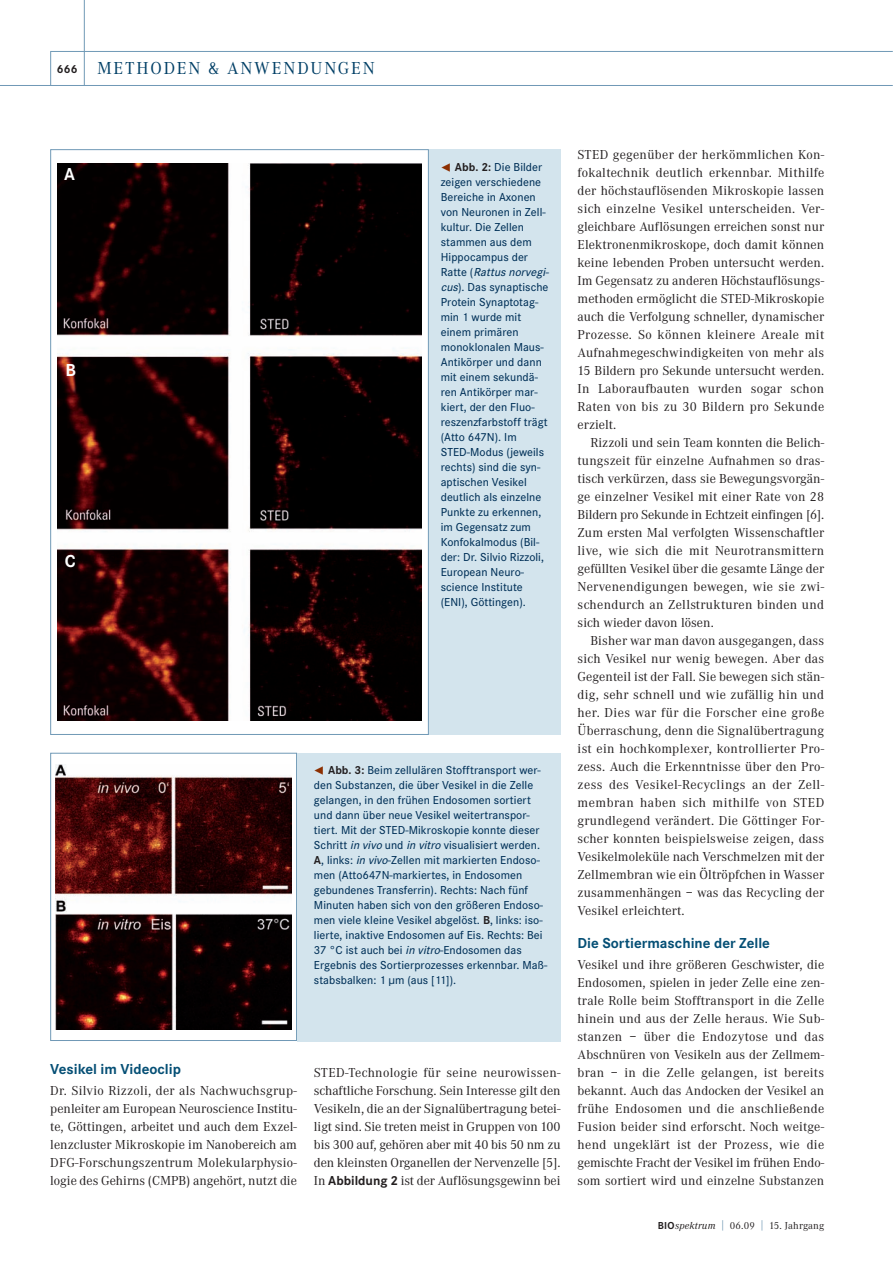
<style>
.page{position:relative;width:893px;height:1263px;background:#fff}
.page>*{position:absolute;margin:0;border:0;box-sizing:border-box;transform-origin:0 0}
.t1{font:18px "Corporate A";letter-spacing:.1em;color:#003f66}
.t2{font:700 18px "Corporate S";color:#fff}
.t3{font:700 15px "Corporate S";color:#054f75}
.t4{font:13.5px/18px "Corporate A";letter-spacing:.01em;color:#231f20;text-align:justify}
.t5{font:500 12px/15px "Corporate S";letter-spacing:.005em;color:#003058}
.t6{font:10.5px "Corporate A";letter-spacing:.015em;color:#231f20}
.s1{font-family:"Corporate S";font-weight:700;font-size:12px;color:#231f20}
.s2{font-family:"The Sans Expert";font-weight:400;color:#8c2f01}
.s3{font-weight:700;color:#231f20}
.s4{font-style:italic}
.s5{font-family:"Corporate S";font-weight:700}
.s6{color:#5484a5}
</style>
<div class="page">
<hr style="left:0;top:85px;width:892px;height:1px;background:#7099b6">
<hr style="left:50px;top:51px;width:842px;height:1px;background:#7099b6">
<hr style="left:84px;top:0;width:1px;height:85px;background:#7099b6">
<hr style="left:50px;top:51px;width:1px;height:34px;background:#7099b6">
<div style="left:429px;top:149px;width:132px;height:586px;background:#d3e4ed"></div>
<img style="left:58px;top:164px;width:363px;height:556px">
<img style="left:56px;top:764px;width:235px;height:266px">
<div style="left:50px;top:753px;width:247px;height:288px;border:1px solid #7099b6"></div>
<div style="left:297px;top:753px;width:264px;height:288px;background:#d3e4ed"></div>
<h1 class="t1" style="left:57px;top:62px;width:319px"><span class="s1">666</span> METHODEN &amp; ANWENDUNGEN</h1>
<h1 class="t2" style="left:64px;top:167px;width:12px">A</h1>
<h1 class="t2" style="left:66px;top:363px;width:12px">B</h1>
<h1 class="t2" style="left:65px;top:554px;width:12px">C</h1>
<p class="t5" style="left:441px;top:160px;width:112px"><span class="s2">¯</span> <span class="s3">Abb. 2:</span> Die Bilder zeigen verschiedene<br>Bereiche in Axonen von Neuronen in Zell&shy;kultur. Die Zellen stammen aus dem<br>Hippocampus der<br>R a t t e ( <span class="s4">Rattus norvegi&shy;cus</span>). Das synaptische<br>Protein Synaptotag&shy;min 1 wurde mit einem primären monoklonalen Maus-<br>Antikörper und dann mit einem sekundä&shy;ren Antikörper mar&shy;kiert, der den Fluo&shy;reszenzfarbstoff trägt (Atto 647N). Im<br>STED-Modus (jeweils rechts) sind die syn&shy;aptischen Vesikel deutlich als einzelne<br>Punkte zu erkennen, im Gegensatz zum<br>Konfokalmodus (Bil&shy;der: Dr. Silvio Rizzoli,<br>European Neuro&shy;science Institute (ENI), Göttingen).</p>
<p class="t5" style="left:314px;top:763px;width:235px"><span class="s2">¯</span> <span class="s3">Abb. 3:</span> Beim zellulären Stofftransport wer&shy;den Substanzen, die über Vesikel in die Zelle gelangen, in den frühen Endosomen sortiert und dann über neue Vesikel weitertranspor&shy;tiert. Mit der STED-Mikroskopie konnte dieser Schritt <span class="s4">in vivo</span>und <span class="s4">in vitro</span>visualisiert werden.<br><span class="s3">A</span>, links: <span class="s4">invivo</span>-Zellen mit markierten Endoso&shy;men (Atto647N-markiertes, in Endosomen gebundenes Transferrin). Rechts: Nach fünf Minuten haben sich von den größeren Endoso&shy;men viele kleine Vesikel abgelöst. <span class="s3">B</span>, links: iso&shy;lierte, inaktive Endosomen auf Eis. Rechts: Bei 37 °C ist auch bei <span class="s4">invitro</span>-Endosomen das Ergebnis des Sortierprozesses erkennbar. Maß&shy;stabsbalken: 1 μm (aus [11]).</p>
<p class="t3" style="left:50px;top:1063px;width:132px">Vesikel im Videoclip</p>
<p class="t4" style="left:50px;top:1083px;width:248px">Dr. Silvio Rizzoli, der als Nachwuchsgrup&shy;penleiter am European Neuroscience Institu&shy;te, Göttingen, arbeitet und auch dem Exzel&shy;lenzcluster Mikroskopie im Nanobereich am DFG-Forschungszentrum Molekularphysio&shy;logie des Gehirns (CMPB) angehört, nutzt die</p>
<p class="t4" style="left:314px;top:1064px;width:248px">STED-Technologie für seine neurowissen&shy;schaftliche Forschung. Sein Interesse gilt den Vesikeln, die an der Signalübertragung betei&shy;ligt sind. Sie treten meist in Gruppen von 100 bis 300 auf, gehören aber mit 40 bis 50 nm zu den kleinsten Organellen der Nervenzelle [5].<br>In <span class="s5">Abbildung 2</span> ist der Auflösungsgewinn bei</p>
<p class="t4" style="left:578px;top:146px;width:248px">STED gegenüber der herkömmlichen Kon&shy;fokaltechnik deutlich erkennbar. Mithilfe der höchstauflösenden Mikroskopie lassen sich einzelne Vesikel unterscheiden. Ver&shy;gleichbare Auflösungen erreichen sonst nur Elektronenmikroskope, doch damit können keine lebenden Proben untersucht werden.<br>Im Gegensatz zu anderen Höchstauflösungs&shy;methoden ermöglicht die STED-Mikroskopie auch die Verfolgung schneller, dynamischer Prozesse. So können kleinere Areale mit Aufnahmegeschwindigkeiten von mehr als 15 Bildern pro Sekunde untersucht werden.<br>In Laboraufbauten wurden sogar schon Raten von bis zu 30 Bildern pro Sekunde erzielt.</p>
<p class="t4" style="left:578px;top:434px;width:248px;text-indent:13px">Rizzoli und sein Team konnten die Belich&shy;tungszeit für einzelne Aufnahmen so dras&shy;tisch verkürzen, dass sie Bewegungsvorgän&shy;ge einzelner Vesikel mit einer Rate von 28<br>Bildern pro Sekunde in Echtzeit einfingen [6].<br>Zum ersten Mal verfolgten Wissenschaftler live, wie sich die mit Neurotransmittern gefüllten Vesikel über die gesamte Länge der Nervenendigungen bewegen, wie sie zwi&shy;schendurch an Zellstrukturen binden und sich wieder davon lösen.</p>
<p class="t4" style="left:578px;top:632px;width:248px;text-indent:13px">Bisher war man davon ausgegangen, dass sich Vesikel nur wenig bewegen. Aber das Gegenteil ist der Fall. Sie bewegen sich stän&shy;dig, sehr schnell und wie zufällig hin und her. Dies war für die Forscher eine große Überraschung, denn die Signalübertragung ist ein hochkomplexer, kontrollierter Pro&shy;zess. Auch die Erkenntnisse über den Pro&shy;zess des Vesikel-Recyclings an der Zell&shy;membran haben sich mithilfe von STED grundlegend verändert. Die Göttinger For&shy;scher konnten beispielsweise zeigen, dass Vesikelmoleküle nach Verschmelzen mit der Zellmembran wie ein Öltröpfchen in Wasser zusammenhängen – was das Recycling der Vesikel erleichtert.</p>
<p class="t3" style="left:578px;top:937px;width:194px">Die Sortiermaschine der Zelle</p>
<p class="t4" style="left:578px;top:957px;width:248px">Vesikel und ihre größeren Geschwister, die Endosomen, spielen in jeder Zelle eine zen&shy;trale Rolle beim Stofftransport in die Zelle hinein und aus der Zelle heraus. Wie Sub&shy;stanzen – über die Endozytose und das Abschnüren von Vesikeln aus der Zellmem&shy;bran – in die Zelle gelangen, ist bereits bekannt. Auch das Andocken der Vesikel an frühe Endosomen und die anschließende Fusion beider sind erforscht. Noch weitge&shy;hend ungeklärt ist der Prozess, wie die gemischte Fracht der Vesikel im frühen Endo&shy;som sortiert wird und einzelne Substanzen</p>
<p class="t6" style="left:658px;top:1221px;width:168px"><span class="s5">BIO</span><span class="s4">spektrum</span> <span class="s6">|</span> 06.09 <span class="s6">|</span> 15. Jahrgang</p>
</div>
